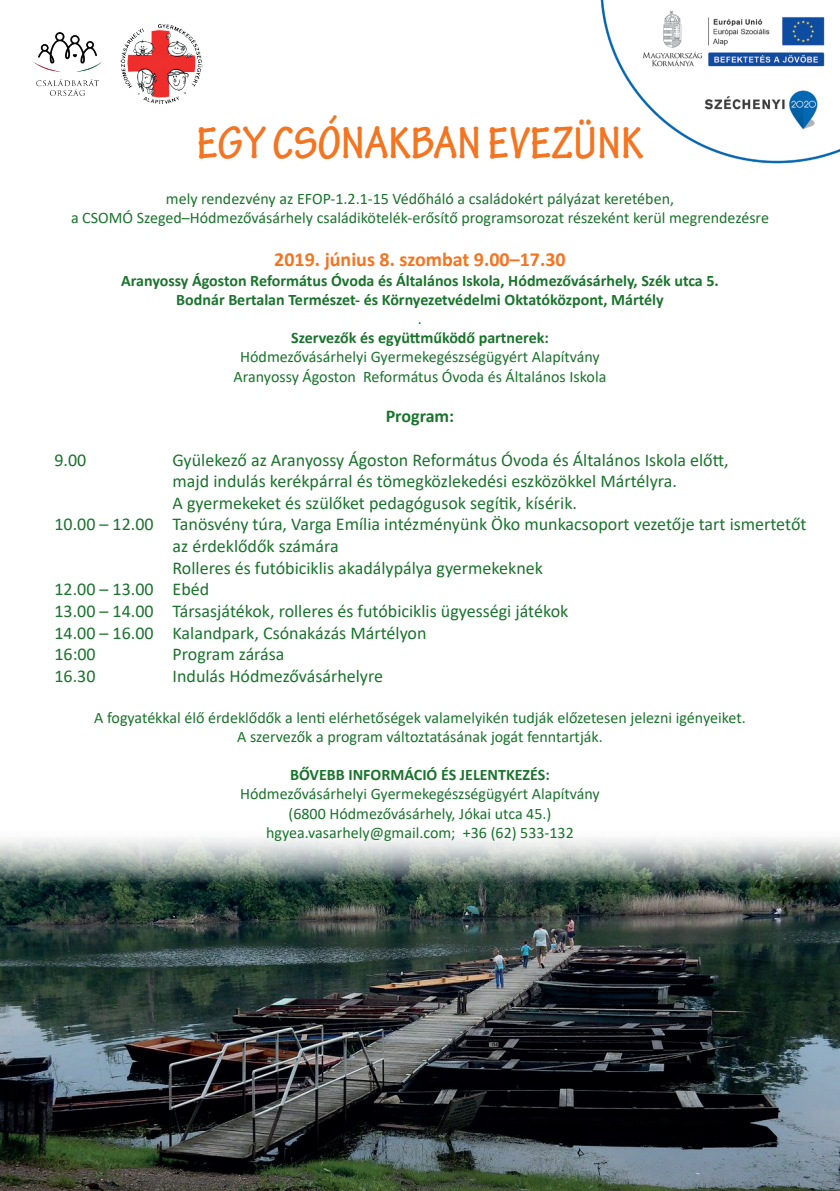
<style>
.page{position:relative;width:840px;height:1191px;background:#fff}
.page>*{position:absolute;margin:0;border:0;box-sizing:border-box;transform-origin:0 0}
.t1{font:700 condensed 48px "Tekton Pro";color:#f47521}
.t2{font:700 20px "Calibri";color:#f47521}
.t3{font:18px "Calibri";color:#1a742d}
.t4{font:700 18px "Calibri";color:#1a742d}
.t5{font:16px/19.2px "Calibri";color:#1a742d;text-align:center}
.t6{font:700 16px/19.2px "Calibri";color:#1a742d;text-align:center}
</style>
<div class="page">
<img style="left:0;top:838px;width:839px;height:353px">
<img style="left:33px;top:32px;width:69px;height:64px">
<img style="left:120px;top:24px;width:83px;height:80px">
<img style="left:600px;top:0;width:239px;height:164px">
<h1 class="t1" style="left:196px;top:115px;width:448px">EGY CSÓNAKBAN EVEZÜNK</h1>
<p class="t5" style="left:71px;top:189px;width:699px">mely rendezvény az EFOP-1.2.1-15 Védőháló a családokért pályázat keretében,<br>a CSOMÓ Szeged–Hódmezővásárhely családikötelék-erősítő programsorozat részeként kerül megrendezésre</p>
<p class="t2" style="left:274px;top:245px;width:293px">2019. június 8. szombat 9.00–17.30</p>
<p class="t6" style="left:121px;top:270px;width:599px">Aranyossy Ágoston Református Óvoda és Általános Iskola, Hódmezővásárhely, Szék utca 5.<br>Bodnár Bertalan Természet- és Környezetvédelmi Oktatóközpont, Mártély</p>
<p class="t5" style="left:418px;top:309px;width:6px">.</p>
<p class="t6" style="left:291px;top:328px;width:259px">Szervezők és együttműködő partnerek:</p>
<p class="t5" style="left:233px;top:347px;width:374px">Hódmezővásárhelyi Gyermekegészségügyért Alapítvány<br>Aranyossy Ágoston Református Óvoda és Általános Iskola</p>
<p class="t4" style="left:385px;top:404px;width:70px">Program:</p>
<p class="t3" style="left:54px;top:447px;width:33px">9.00</p>
<p class="t3" style="left:172px;top:447px;width:557px">Gyülekező az Aranyossy Ágoston Református Óvoda és Általános Iskola előtt,</p>
<p class="t3" style="left:172px;top:469px;width:505px">majd indulás kerékpárral és tömegközlekedési eszközökkel Mártélyra.</p>
<p class="t3" style="left:172px;top:490px;width:406px">A gyermekeket és szülőket pedagógusok segítik, kísérik.</p>
<p class="t3" style="left:54px;top:512px;width:753px">10.00 – 12.00 Tanösvény túra, Varga Emília intézményünk Öko munkacsoport vezetője tart ismertetőt</p>
<p class="t3" style="left:172px;top:533px;width:168px">az érdeklődők számára</p>
<p class="t3" style="left:172px;top:555px;width:372px">Rolleres és futóbiciklis akadálypálya gyermekeknek</p>
<p class="t3" style="left:54px;top:577px;width:156px">12.00 – 13.00 Ebéd</p>
<p class="t3" style="left:54px;top:598px;width:515px">13.00 – 14.00 Társasjátékok, rolleres és futóbiciklis ügyességi játékok</p>
<p class="t3" style="left:54px;top:620px;width:373px">14.00 – 16.00 Kalandpark, Csónakázás Mártélyon</p>
<p class="t3" style="left:54px;top:641px;width:43px">16:00</p>
<p class="t3" style="left:172px;top:641px;width:113px">Program zárása</p>
<p class="t3" style="left:54px;top:663px;width:43px">16.30</p>
<p class="t3" style="left:172px;top:663px;width:212px">Indulás Hódmezővásárhelyre</p>
<p class="t5" style="left:94px;top:707px;width:652px">A fogyatékkal élő érdeklődők a lenti elérhetőségek valamelyikén tudják előzetesen jelezni igényeiket.<br>A szervezők a program változtatásának jogát fenntartják.</p>
<p class="t6" style="left:290px;top:765px;width:261px">BŐVEBB INFORMÁCIÓ ÉS JELENTKEZÉS:</p>
<p class="t5" style="left:240px;top:784px;width:361px">Hódmezővásárhelyi Gyermekegészségügyért Alapítvány (6800 Hódmezővásárhely, Jókai utca 45.) hgyea.vasarhely@gmail.com; +36 (62) 533-132</p>
</div>
